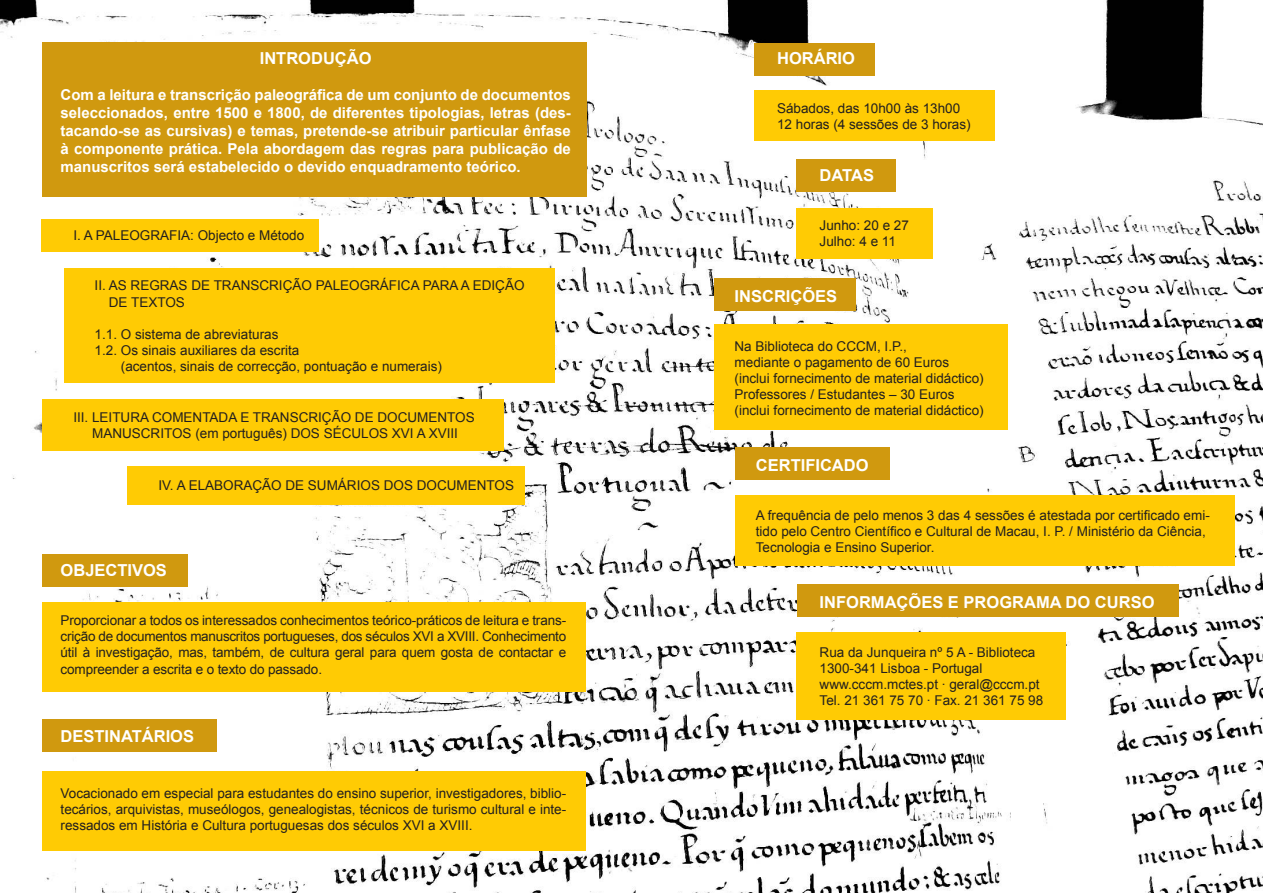
<style>
.page{position:relative;width:1263px;height:893px;background:#fff}
.page>*{position:absolute;margin:0;border:0;box-sizing:border-box;transform-origin:0 0}
.t1{font:700 16.5px "Arial";color:#fff}
.t2{font:700 15px/18px "Arial";color:#fff;text-align:justify}
.t3{font:13.5px/16.2px "Arial";color:#221f1f}
</style>
<div class="page">
<img style="left:0;top:0;width:1263px;height:893px">
<div style="left:797px;top:632px;width:269px;height:88px;background:#ffcb04"></div>
<div style="left:714px;top:325px;width:294px;height:105px;background:#ffcb04"></div>
<div style="left:796px;top:208px;width:136px;height:51px;background:#ffcb04"></div>
<div style="left:754px;top:91px;width:241px;height:50px;background:#ffcb04"></div>
<div style="left:43px;top:771px;width:543px;height:79px;background:#ffcb04"></div>
<div style="left:43px;top:603px;width:543px;height:89px;background:#ffcb04"></div>
<div style="left:128px;top:466px;width:397px;height:38px;background:#ffcb04"></div>
<div style="left:43px;top:399px;width:461px;height:51px;background:#ffcb04"></div>
<div style="left:65px;top:268px;width:490px;height:115px;background:#ffcb04"></div>
<div style="left:42px;top:43px;width:544px;height:154px;background:#d0990f"></div>
<div style="left:42px;top:219px;width:277px;height:33px;background:#ffcb04"></div>
<div style="left:42px;top:554px;width:145px;height:33px;background:#d0990f"></div>
<div style="left:42px;top:719px;width:175px;height:33px;background:#d0990f"></div>
<div style="left:754px;top:43px;width:120px;height:32px;background:#d0990f"></div>
<div style="left:796px;top:159px;width:99px;height:33px;background:#d0990f"></div>
<div style="left:714px;top:278px;width:142px;height:33px;background:#d0990f"></div>
<div style="left:735px;top:447px;width:155px;height:33px;background:#d0990f"></div>
<div style="left:797px;top:584px;width:382px;height:33px;background:#d0990f"></div>
<div style="left:735px;top:495px;width:499px;height:70px;background:#ffcb04"></div>
<p class="t1" style="left:260px;top:52px;width:113px">INTRODUÇÃO</p>
<p class="t2" style="left:61px;top:85px;width:512px">Com a leitura e transcrição paleográfica de um conjunto de documentos seleccionados, entre 1500 e 1800, de diferentes tipologias, letras (des&shy;tacando-se as cursivas) e temas, pretende-se atribuir particular ênfase à componente prática. Pela abordagem das regras para publicação de manuscritos será estabelecido o devido enquadramento teórico.</p>
<p class="t3" style="left:73px;top:228px;width:232px">I. A PALEOGRAFIA: Objecto e Método</p>
<p class="t3" style="left:109px;top:277px;width:417px;text-indent:-14px">II. AS REGRAS DE TRANSCRIÇÃO PALEOGRÁFICA PARA A EDIÇÃO<br>DE TEXTOS</p>
<p class="t3" style="left:95px;top:327px;width:185px">1.1. O sistema de abreviaturas</p>
<p class="t3" style="left:95px;top:344px;width:206px">1.2. Os sinais auxiliares da escrita</p>
<p class="t3" style="left:121px;top:360px;width:323px">(acentos, sinais de correcção, pontuação e numerais)</p>
<p class="t3" style="left:73px;top:409px;width:403px;text-align:center">III. LEITURA COMENTADA E TRANSCRIÇÃO DE DOCUMENTOS<br>MANUSCRITOS (em português) DOS SÉCULOS XVI A XVIII</p>
<p class="t3" style="left:158px;top:477px;width:357px">IV. A ELABORAÇÃO DE SUMÁRIOS DOS DOCUMENTOS</p>
<p class="t1" style="left:61px;top:564px;width:108px">OBJECTIVOS</p>
<p class="t3" style="left:61px;top:613px;width:507px;text-align:justify">Proporcionar a todos os interessados conhecimentos teórico-práticos de leitura e trans&shy;crição de documentos manuscritos portugueses, dos séculos XVI a XVIII. Conhecimento útil à investigação, mas, também, de cultura geral para quem gosta de contactar e compreender a escrita e o texto do passado.</p>
<p class="t1" style="left:61px;top:730px;width:135px">DESTINATÁRIOS</p>
<p class="t3" style="left:61px;top:786px;width:507px;text-align:justify">Vocacionado em especial para estudantes do ensino superior, investigadores, biblio&shy;tecários, arquivistas, museólogos, genealogistas, técnicos de turismo cultural e inte&shy;ressados em História e Cultura portuguesas dos séculos XVI a XVIII.</p>
<p class="t1" style="left:777px;top:52px;width:79px">HORÁRIO</p>
<p class="t3" style="left:777px;top:101px;width:195px">Sábados, das 10h00 às 13h00<br>12 horas (4 sessões de 3 horas)</p>
<p class="t1" style="left:820px;top:169px;width:56px">DATAS</p>
<p class="t3" style="left:820px;top:218px;width:91px">Junho: 20 e 27<br>Julho: 4 e 11</p>
<p class="t1" style="left:734px;top:290px;width:104px">INSCRIÇÕES</p>
<p class="t3" style="left:734px;top:339px;width:251px">Na Biblioteca do CCCM, I.P.,<br>mediante o pagamento de 60 Euros (inclui fornecimento de material didáctico)<br>Professores / Estudantes – 30 Euros (inclui fornecimento de material didáctico)</p>
<p class="t1" style="left:756px;top:459px;width:114px">CERTIFICADO</p>
<p class="t3" style="left:756px;top:507px;width:456px">A frequência de pelo menos 3 das 4 sessões é atestada por certificado emi&shy;tido pelo Centro Científico e Cultural de Macau, I. P. / Ministério da Ciência,<br>Tecnologia e Ensino Superior.</p>
<p class="t1" style="left:820px;top:596px;width:336px">INFORMAÇÕES E PROGRAMA DO CURSO</p>
<p class="t3" style="left:820px;top:645px;width:225px">Rua da Junqueira nº 5 A - Biblioteca<br>1300-341 Lisboa - Portugal www.cccm.mctes.pt · geral@cccm.pt<br>Tel. 21 361 75 70 · Fax. 21 361 75 98</p>
</div>
